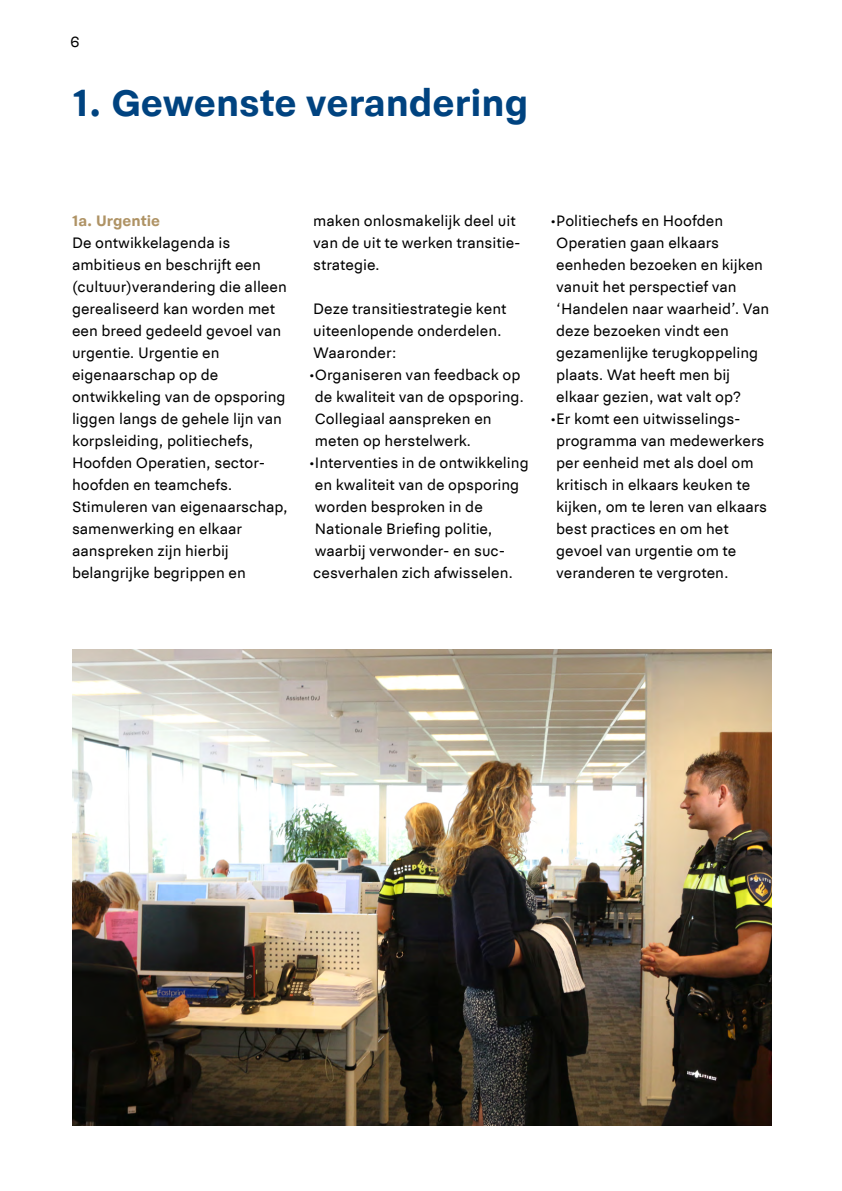
<style>
.page{position:relative;width:842px;height:1191px;background:#fff}
.page>*{position:absolute;margin:0;border:0;box-sizing:border-box;transform-origin:0 0}
.t1{font:700 40px "Politie Sans";color:#004380}
.t2{font:16px/22px "Politie Sans";color:#000}
.t3{font:700 16px "Politie Sans";color:#af9365}
</style>
<div class="page">
<img style="left:72px;top:649px;width:700px;height:476px">
<p class="t2" style="left:70px;top:31px;width:11px">6</p>
<h1 class="t1" style="left:73px;top:79px;width:457px">1. Gewenste verandering</h1>
<p class="t3" style="left:72px;top:211px;width:90px">1a. Urgentie</p>
<p class="t2" style="left:72px;top:232px;width:217px">De ontwikkelagenda is ambitieus en beschrijft een (cultuur)verandering die alleen gerealiseerd kan worden met een breed gedeeld gevoel van urgentie. Urgentie en eigenaarschap op de ontwikkeling van de opsporing liggen langs de gehele lijn van korpsleiding, politiechefs,<br>Hoofden Operatien, sector&shy;hoofden en teamchefs.<br>Stimuleren van eigenaarschap, samenwerking en elkaar aanspreken zijn hierbij belangrijke begrippen en</p>
<p class="t2" style="left:313px;top:210px;width:209px">maken onlosmakelijk deel uit van de uit te werken transitie&shy;strategie.</p>
<p class="t2" style="left:313px;top:298px;width:195px">Deze transitiestrategie kent uiteenlopende onderdelen.<br>Waaronder:</p>
<p class="t2" style="left:315px;top:364px;width:211px;text-indent:-6px">•Organiseren van feedback op de kwaliteit van de opsporing.<br>Collegiaal aanspreken en meten op herstelwerk.</p>
<p class="t2" style="left:309px;top:452px;width:221px">•Interventies in de ontwikkeling en kwaliteit van de opsporing worden besproken in de<br>Nationale Briefing politie, waarbij verwonder- en suc&shy;cesverhalen zich afwisselen.</p>
<p class="t2" style="left:556px;top:210px;width:215px;text-indent:-6px">•Politiechefs en Hoofden<br>Operatien gaan elkaars eenheden bezoeken en kijken vanuit het perspectief van ‘Handelen naar waarheid’. Van deze bezoeken vindt een gezamenlijke terugkoppeling plaats. Wat heeft men bij elkaar gezien, wat valt op?</p>
<p class="t2" style="left:556px;top:408px;width:212px;text-indent:-6px">•Er komt een uitwisselings&shy;programma van medewerkers per eenheid met als doel om kritisch in elkaars keuken te kijken, om te leren van elkaars best practices en om het gevoel van urgentie om te veranderen te vergroten.</p>
</div>
